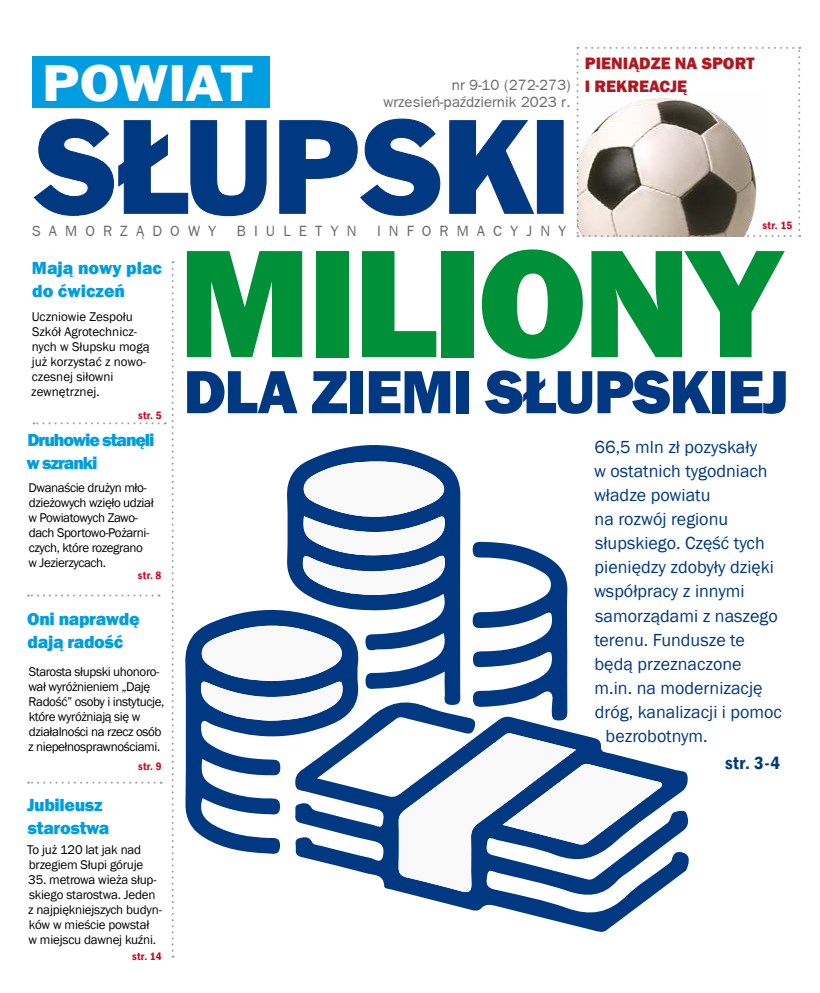
<style>
.page{position:relative;width:820px;height:993px;background:#fff}
.page>*{position:absolute;margin:0;border:0;box-sizing:border-box;transform-origin:0 0}
.t1{font:800 159px "Franklin Gothic";letter-spacing:-.03em;color:#009037}
.t2{font:121.4px "Frank Goth EU";letter-spacing:-.01em;color:#003882}
.t3{font:800 63px "Franklin Gothic";letter-spacing:-.025em;color:#003982}
.t4{font:46.7px "Frank Goth EU";letter-spacing:.02em;color:#fff;scale:1.07 1}
.t5{font:18px "Franklin Gothic";color:#003882}
.t6{font:800 18px/23px "Franklin Gothic";letter-spacing:-.02em;color:#009ee0}
.t7{font:800 18px/23px "Franklin Gothic";letter-spacing:-.06em;color:#009ee0}
.t8{font:800 18px/23px "Franklin Gothic";color:#009ee0}
.t9{font:600 condensed 18px "Franklin Gothic";color:#003882;scale:1.05 1}
.t10{font:800 17px/23px "Franklin Gothic";color:#b01821}
.t11{font:15px/17px "Frankfurt Gothic";color:#696a6b;text-align:right}
.t12{font:14.9px "Frankfurt Gothic";letter-spacing:.55em;color:#696a6b}
.t13{font:13px/15px "Franklin Gothic";letter-spacing:-.03em;color:#000}
.t14{font:13px/15px "Franklin Gothic";color:#000}
.t15{font:600 condensed 11px "Franklin Gothic";letter-spacing:.02em;color:#cd071e;scale:1.05 1}
</style>
<div class="page">
<div style="left:32px;top:57px;width:237px;height:51px;background:#009ee0"></div>
<svg style="left:33px;top:118px;width:234px;height:99px"></svg>
<svg style="left:279px;top:118px;width:161px;height:98px"></svg>
<svg style="left:449px;top:120px;width:86px;height:94px"></svg>
<div style="left:536px;top:120px;width:27px;height:94px;border:1px solid #003882"></div>
<svg style="left:576px;top:47px;width:223px;height:190px"></svg>
<svg style="left:27px;top:261px;width:146px;height:696px"></svg>
<svg style="left:297px;top:698px;width:392px;height:234px"></svg>
<svg style="left:287px;top:445px;width:174px;height:259px;fill:#003982"></svg>
<svg style="left:185px;top:605px;width:175px;height:250px"></svg>
<svg style="left:472px;top:541px;width:95px;height:179px"></svg>
<svg style="left:398px;top:732px;width:264px;height:161px"></svg>
<svg style="left:302px;top:461px;width:146px;height:133px"></svg>
<svg style="left:200px;top:621px;width:143px;height:99px"></svg>
<h3 class="t4" style="left:43px;top:55px;width:198px">POWIAT</h3>
<p class="t11" style="left:383px;top:77px;width:188px">nr 9-10 (272-273) wrzesień-październik 2023 r.</p>
<h2 class="t2" style="left:32px;top:94px;width:541px">SŁUPSKI</h2>
<p class="t12" style="left:32px;top:222px;width:186px">SAMORZĄDOWY</p>
<p class="t12" style="left:237px;top:222px;width:121px">BIULETYN</p>
<p class="t12" style="left:377px;top:222px;width:191px">INFORMACYJNY</p>
<h3 class="t10" style="left:584px;top:52px;width:171px">PIENIĄDZE NA SPORT<br>I REKREACJĘ</h3>
<p class="t15" style="left:762px;top:218px;width:30px">str. 15</p>
<h3 class="t8" style="left:32px;top:256px;width:132px">Mają nowy plac do ćwiczeń</h3>
<p class="t14" style="left:31px;top:309px;width:120px">Uczniowie Zespołu<br>Szkół Agrotechnicz&shy;nych w Słupsku mogą już korzystać z nowo&shy;czesnej siłowni zewnętrznej.</p>
<p class="t15" style="left:138px;top:408px;width:24px">str. 5</p>
<h3 class="t7" style="left:26px;top:428px;width:129px">Druhowie stanęli w szranki</h3>
<p class="t13" style="left:28px;top:480px;width:127px">Dwanaście drużyn mło&shy;dzieżowych wzięło udział w Powiatowych Zawo&shy;dach Sportowo-Pożarni&shy;czych, które rozegrano w Jezierzycach.</p>
<p class="t15" style="left:138px;top:568px;width:24px">str. 8</p>
<h3 class="t6" style="left:27px;top:606px;width:114px">Oni naprawdę dają radość</h3>
<p class="t13" style="left:28px;top:664px;width:138px">Starosta słupski uhonoro&shy;wał wyróżnieniem „Daję<br>Radość” osoby i instytucje, które wyróżniają się w działalności na rzecz osób z niepełnosprawnościami.</p>
<h3 class="t6" style="left:27px;top:793px;width:84px">Jubileusz starostwa</h3>
<p class="t15" style="left:138px;top:758px;width:24px">str. 9</p>
<p class="t13" style="left:27px;top:841px;width:117px">To już 120 lat jak nad brzegiem Słupi góruje</p>
<p class="t13" style="left:28px;top:871px;width:135px">35. metrowa wieża słup&shy;skiego starostwa. Jeden z najpiękniejszych budyn&shy;ków w mieście powstał<br>w miejscu dawnej kuźni.</p>
<p class="t15" style="left:132px;top:948px;width:30px">str. 14</p>
<h1 class="t1" style="left:177px;top:201px;width:605px">MILIONY</h1>
<h3 class="t3" style="left:183px;top:351px;width:606px">DLA ZIEMI SŁUPSKIEJ</h3>
<h3 class="t5" style="left:594px;top:436px;width:164px">66,5 mln zł pozyskały</h3>
<h3 class="t5" style="left:593px;top:460px;width:175px">w ostatnich tygodniach</h3>
<h3 class="t5" style="left:593px;top:484px;width:118px">władze powiatu</h3>
<h3 class="t5" style="left:594px;top:508px;width:135px">na rozwój regionu</h3>
<h3 class="t5" style="left:595px;top:532px;width:171px">słupskiego. Część tych</h3>
<h3 class="t5" style="left:594px;top:556px;width:181px">pieniędzy zdobyły dzięki</h3>
<h3 class="t5" style="left:593px;top:580px;width:152px">współpracy z innymi</h3>
<h3 class="t5" style="left:595px;top:604px;width:184px">samorządami z naszego</h3>
<h3 class="t5" style="left:594px;top:628px;width:152px">terenu. Fundusze te</h3>
<h3 class="t5" style="left:594px;top:652px;width:148px">będą przeznaczone</h3>
<h3 class="t5" style="left:594px;top:676px;width:169px">m.in. na modernizację</h3>
<h3 class="t5" style="left:594px;top:700px;width:189px">dróg, kanalizacji i pomoc</h3>
<h3 class="t5" style="left:605px;top:724px;width:104px">bezrobotnym.</h3>
<h3 class="t9" style="left:724px;top:750px;width:54px">str. 3-4</h3>
</div>
